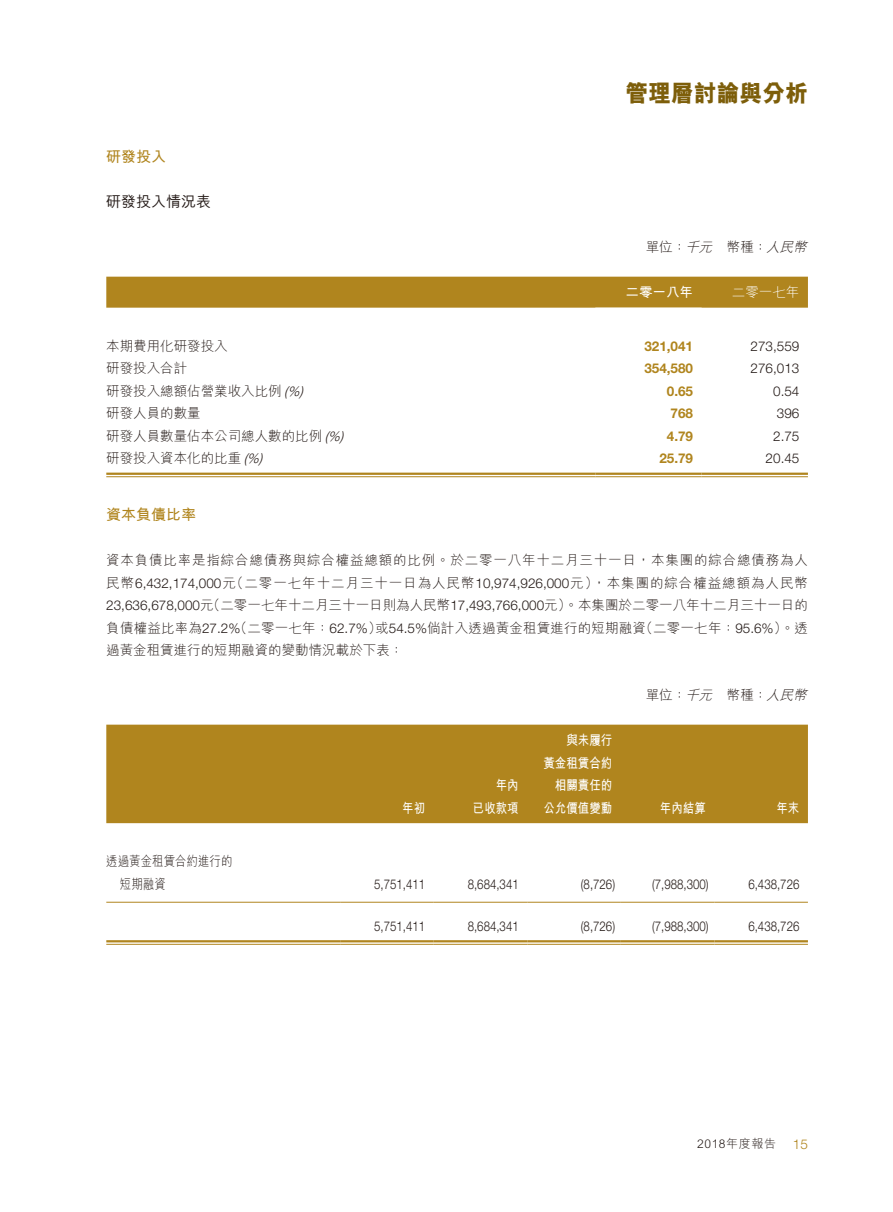
<style>
.page{position:relative;width:893px;height:1212px;background:#fff}
.page>*{position:absolute;margin:0;border:0;box-sizing:border-box;transform-origin:0 0}
.t1{font:24px "M Hei HK Xbold E Ten B5 H";color:#7d5e0a;scale:.95 1}
.t2{font:15px "M Hei HK Bold E Ten B5 H";color:#b0851e}
.t3{font:15px "M Hei HK Medium E Ten B5 H";color:#231916}
.t4{font:13.5px/22.5px "M Hei HK Light E Ten B5 H";color:#231916;text-align:justify}
.t5{font:300 13.5px "Helvetica Neue LT Std";color:#231916;scale:.85 1}
.t6{font:13.5px/22.5px "M Hei HK Bold E Ten B5 H";color:#fff;text-align:right;scale:.85 1}
.t7{font:700 13.5px "Helvetica Neue LT Std";color:#b0851e}
.t8{font:300 13.5px "Helvetica Neue LT Std";color:#231916}
.t9{font:13.5px/22.5px "M Hei HK Light E Ten B5 H";color:#231916;scale:.85 1}
.t10{font:13.5px "M Hei HK Bold E Ten B5 H";color:#fff}
.t11{font:13.5px "M Hei HK Light E Ten B5 H";color:#fff}
.t12{font:300 13.5px "Helvetica Neue LT Std";color:#b0851e}
.t13{font:12px "M Hei HK Light E Ten B5 H";letter-spacing:.05em;color:#231916}
.s1{font-style:italic}
.s2{font-family:"Helvetica Neue LT Std";font-weight:300;font-style:italic}
.s3{font-family:"Helvetica Neue LT Std";font-weight:300}
</style>
<div class="page">
<svg style="left:106px;top:277px;width:702px;height:196px"></svg>
<hr style="left:106px;top:473px;width:489px;height:2px;background:#b0851e">
<hr style="left:106px;top:476px;width:489px;height:1px;background:#b0851e">
<hr style="left:595px;top:473px;width:107px;height:2px;background:#b0851e">
<hr style="left:595px;top:476px;width:107px;height:1px;background:#b0851e">
<hr style="left:702px;top:473px;width:106px;height:2px;background:#b0851e">
<hr style="left:702px;top:476px;width:106px;height:1px;background:#b0851e">
<div style="left:106px;top:725px;width:702px;height:98px;background:#b0851e"></div>
<hr style="left:106px;top:902px;width:234px;height:1px;background:#b0851e">
<hr style="left:340px;top:902px;width:94px;height:1px;background:#b0851e">
<hr style="left:434px;top:902px;width:93px;height:1px;background:#b0851e">
<hr style="left:527px;top:902px;width:94px;height:1px;background:#b0851e">
<hr style="left:621px;top:902px;width:93px;height:1px;background:#b0851e">
<hr style="left:714px;top:902px;width:94px;height:1px;background:#b0851e">
<hr style="left:106px;top:940px;width:234px;height:2px;background:#b0851e">
<hr style="left:106px;top:944px;width:234px;height:1px;background:#b0851e">
<hr style="left:340px;top:940px;width:94px;height:2px;background:#b0851e">
<hr style="left:340px;top:944px;width:94px;height:1px;background:#b0851e">
<hr style="left:434px;top:940px;width:93px;height:2px;background:#b0851e">
<hr style="left:434px;top:944px;width:93px;height:1px;background:#b0851e">
<hr style="left:527px;top:940px;width:94px;height:2px;background:#b0851e">
<hr style="left:527px;top:944px;width:94px;height:1px;background:#b0851e">
<hr style="left:621px;top:940px;width:93px;height:2px;background:#b0851e">
<hr style="left:621px;top:944px;width:93px;height:1px;background:#b0851e">
<hr style="left:714px;top:940px;width:94px;height:2px;background:#b0851e">
<hr style="left:714px;top:944px;width:94px;height:1px;background:#b0851e">
<p class="t2" style="left:106px;top:151px;width:61px">研發投入</p>
<p class="t3" style="left:106px;top:196px;width:106px">研發投入情況表</p>
<h1 class="t1" style="left:625px;top:84px;width:193px">管理層討論與分析</h1>
<p class="t4" style="left:646px;top:238px;width:166px">單位：<span class="s1">千元</span> 幣種：<span class="s1">人民幣</span></p>
<p class="t10" style="left:626px;top:287px;width:69px">二零一八年</p>
<p class="t11" style="left:732px;top:287px;width:69px">二零一七年</p>
<p class="t4" style="left:106px;top:336px;width:123px">本期費用化研發投入</p>
<p class="t7" style="left:644px;top:341px;width:50px">321,041</p>
<p class="t8" style="left:751px;top:341px;width:50px">273,559</p>
<p class="t4" style="left:106px;top:359px;width:82px">研發投入合計</p>
<p class="t7" style="left:644px;top:364px;width:50px">354,580</p>
<p class="t8" style="left:751px;top:364px;width:50px">276,013</p>
<p class="t4" style="left:106px;top:381px;width:198px">研發投入總額佔營業收入比例 <span class="s2">(%)</span></p>
<p class="t7" style="left:667px;top:386px;width:28px">0.65</p>
<p class="t8" style="left:773px;top:386px;width:28px">0.54</p>
<p class="t4" style="left:106px;top:404px;width:96px">研發人員的數量</p>
<p class="t7" style="left:671px;top:409px;width:24px">768</p>
<p class="t8" style="left:777px;top:409px;width:24px">396</p>
<p class="t4" style="left:106px;top:426px;width:238px">研發人員數量佔本公司總人數的比例 <span class="s2">(%)</span></p>
<p class="t7" style="left:667px;top:431px;width:28px">4.79</p>
<p class="t8" style="left:773px;top:431px;width:28px">2.75</p>
<p class="t4" style="left:106px;top:449px;width:157px">研發投入資本化的比重 <span class="s2">(%)</span></p>
<p class="t7" style="left:659px;top:454px;width:35px">25.79</p>
<p class="t8" style="left:766px;top:454px;width:35px">20.45</p>
<p class="t2" style="left:106px;top:509px;width:91px">資本負債比率</p>
<p class="t4" style="left:106px;top:551px;width:703px">資本負債比率是指綜合總債務與綜合權益總額的比例。於二零一八年十二月三十一日，本集團的綜合總債務為人民幣<span class="s3">6,432,174,000</span>元（二零一七年十二月三十一日為人民幣<span class="s3">10,974,926,000</span>元），本集團的綜合權益總額為人民幣<span class="s3">23,636,678,000</span>元（二零一七年十二月三十一日則為人民幣<span class="s3">17,493,766,000</span>元）。本集團於二零一八年十二月三十一日的負債權益比率為<span class="s3">27.2%</span>（二零一七年：<span class="s3">62.7%</span>）或<span class="s3">54.5%</span>倘計入透過黃金租賃進行的短期融資（二零一七年：<span class="s3">95.6%</span>）。透過黃金租賃進行的短期融資的變動情況載於下表：</p>
<p class="t4" style="left:646px;top:686px;width:166px">單位：<span class="s1">千元</span> 幣種：<span class="s1">人民幣</span></p>
<p class="t9" style="left:120px;top:852px;width:134px;text-indent:-14px">透過黃金租賃合約進行的短期融資</p>
<p class="t6" style="left:402px;top:798px;width:28px">年初</p>
<p class="t6" style="left:473px;top:776px;width:56px">年內<br>已收款項</p>
<p class="t6" style="left:543px;top:731px;width:82px">與未履行<br>黃金租賃合約相關責任的公允價值變動</p>
<p class="t6" style="left:660px;top:798px;width:55px">年內結算</p>
<p class="t6" style="left:776px;top:798px;width:28px">年末</p>
<p class="t5" style="left:374px;top:879px;width:62px">5,751,411</p>
<p class="t5" style="left:468px;top:879px;width:62px">8,684,341</p>
<p class="t5" style="left:581px;top:879px;width:42px">(8,726)</p>
<p class="t5" style="left:652px;top:879px;width:68px">(7,988,300)</p>
<p class="t5" style="left:748px;top:879px;width:62px">6,438,726</p>
<p class="t5" style="left:374px;top:921px;width:62px">5,751,411</p>
<p class="t5" style="left:468px;top:921px;width:62px">8,684,341</p>
<p class="t5" style="left:581px;top:921px;width:42px">(8,726)</p>
<p class="t5" style="left:652px;top:921px;width:68px">(7,988,300)</p>
<p class="t5" style="left:748px;top:921px;width:62px">6,438,726</p>
<p class="t13" style="left:697px;top:1139px;width:80px">2018年度報告</p>
<p class="t12" style="left:793px;top:1139px;width:17px">15</p>
</div>
